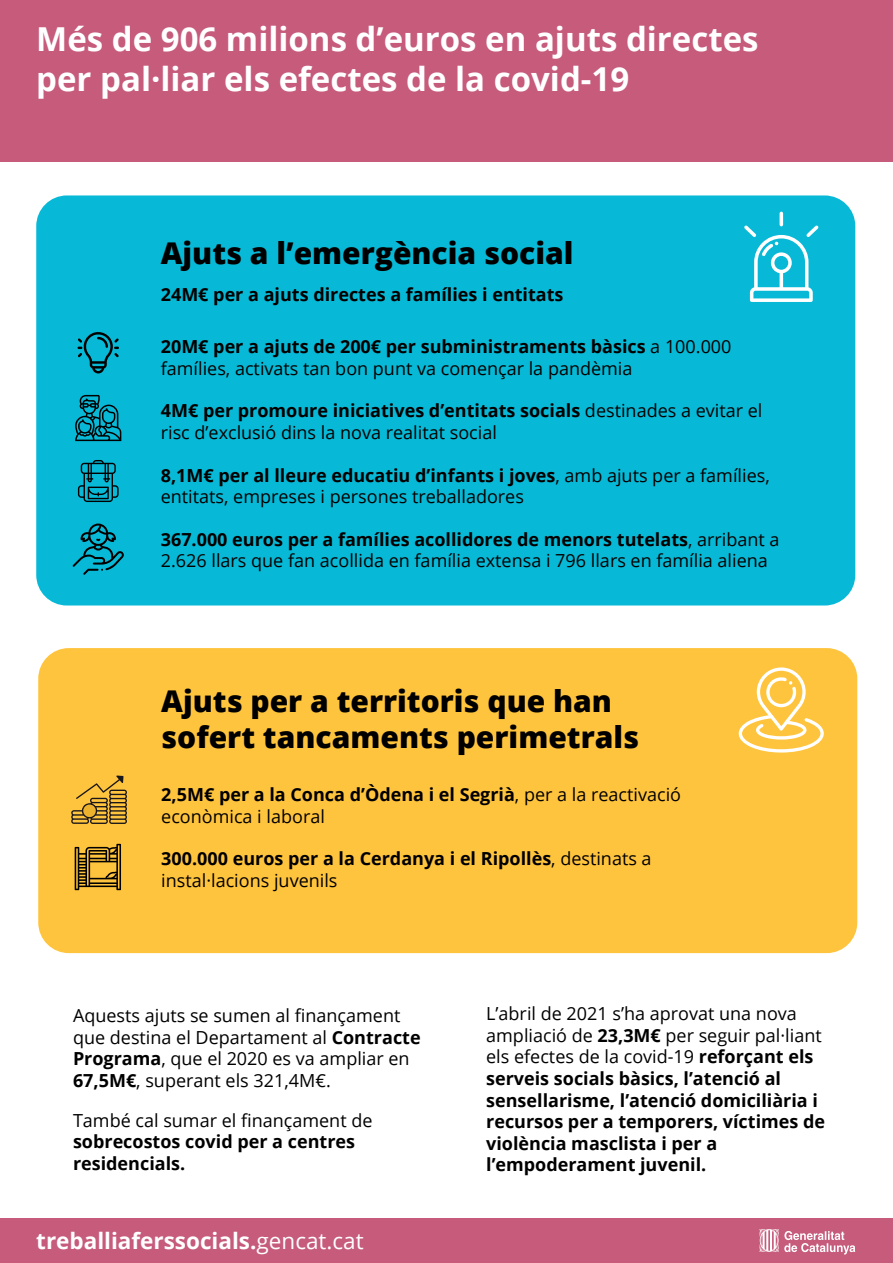
<style>
.page{position:relative;width:893px;height:1263px;background:#fff}
.page>*{position:absolute;margin:0;border:0;box-sizing:border-box;transform-origin:0 0}
.t1{font:700 33px/39.6px "Open Sans";color:#fff}
.t2{font:800 30px/36px "Open Sans";color:#000}
.t3{font:700 22.5px "Open Sans";color:#fff}
.t4{font:18px/21.6px "Open Sans";color:#000}
.t5{font:700 18px/21.6px "Open Sans";color:#000}
.s1{font-weight:700}
.s2{font-weight:400}
</style>
<div class="page">
<div style="left:36px;top:195px;width:819px;height:410px;background:#07b9d6;border-radius:31px"></div>
<div style="left:0;top:0;width:893px;height:162px;background:#c65b7c"></div>
<div style="left:0;top:1219px;width:893px;height:44px;background:#c65b7c"></div>
<svg style="left:759px;top:1229px;width:96px;height:25px"></svg>
<div style="left:38px;top:648px;width:819px;height:305px;background:#ffc43d;border-radius:31px"></div>
<svg style="left:71px;top:775px;width:56px;height:49px"></svg>
<svg style="left:75px;top:395px;width:46px;height:46px"></svg>
<svg style="left:78px;top:460px;width:41px;height:42px"></svg>
<svg style="left:78px;top:332px;width:41px;height:41px"></svg>
<svg style="left:73px;top:524px;width:51px;height:51px"></svg>
<hr style="left:780px;top:212px;width:3px;height:14px;background:#fff;border-radius:2px">
<svg style="left:744px;top:225px;width:74px;height:77px"></svg>
<svg style="left:75px;top:844px;width:46px;height:46px"></svg>
<svg style="left:739px;top:667px;width:85px;height:85px"></svg>
<h1 class="t1" style="left:36px;top:19px;width:724px">Més de 906 milions d’euros en ajuts directes per pal·liar els efectes de la covid-19</h1>
<h2 class="t2" style="left:161px;top:234px;width:414px">Ajuts a l’emergència social</h2>
<p class="t5" style="left:161px;top:283px;width:404px">24M€ per a ajuts directes a famílies i entitats</p>
<p class="t4" style="left:161px;top:335px;width:572px"><span class="s1">20M€ per a ajuts de 200€ per subministraments bàsics</span> a 100.000 famílies, activats tan bon punt va començar la pandèmia</p>
<p class="t4" style="left:161px;top:399px;width:603px"><span class="s1">4M€ per promoure iniciatives d’entitats socials</span> destinades a evitar el risc d’exclusió dins la nova realitat social</p>
<p class="t4" style="left:161px;top:464px;width:610px"><span class="s1">8,1M€ per al lleure educatiu d’infants i joves</span>, amb ajuts per a famílies, entitats, empreses i persones treballadores</p>
<p class="t4" style="left:161px;top:528px;width:620px"><span class="s1">367.000 euros per a famílies acollidores de menors tutelats</span>, arribant a<br>2.626 llars que fan acollida en família extensa i 796 llars en família aliena</p>
<h2 class="t2" style="left:161px;top:682px;width:479px">Ajuts per a territoris que han sofert tancaments perimetrals</h2>
<p class="t4" style="left:161px;top:783px;width:521px"><span class="s1">2,5M€ per a la Conca d’Òdena i el Segrià</span>, per a la reactivació econòmica i laboral</p>
<p class="t5" style="left:161px;top:848px;width:492px">300.000 euros per a la Cerdanya i el Ripollès<span class="s2">, destinats a instal·lacions juvenils</span></p>
<p class="t4" style="left:73px;top:1004px;width:349px">Aquests ajuts se sumen al finançament que destina el Departament al <span class="s1">Contracte Programa</span>, que el 2020 es va ampliar en <span class="s1">67,5M€</span>, superant els 321,4M€.</p>
<p class="t4" style="left:73px;top:1109px;width:301px">També cal sumar el finançament de</p>
<p class="t5" style="left:73px;top:1130px;width:284px">sobrecostos covid per a centres residencials.</p>
<p class="t3" style="left:36px;top:1225px;width:329px">treballiaferssocials.<span class="s2">gencat.cat</span></p>
<p class="t5" style="left:486px;top:1002px;width:340px"><span class="s2">L’abril de 2021 s’ha aprovat una nova ampliació de</span> 23,3M€ <span class="s2">per seguir pal·liant els efectes de la covid-19</span> reforçant els serveis socials bàsics, l’atenció al sensellarisme, l’atenció domiciliària i recursos per a temporers, víctimes de violència masclista i per a l’empoderament juvenil.</p>
</div>
